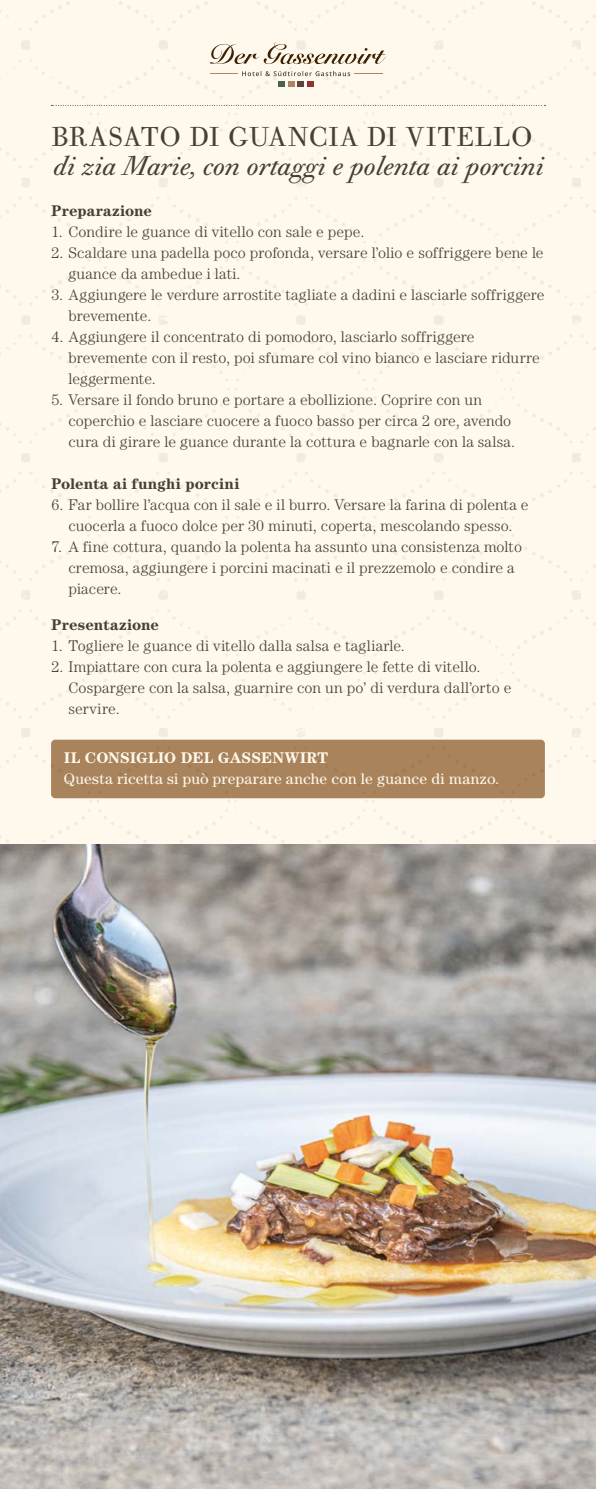
<style>
.page{position:relative;width:596px;height:1489px;background:#fff}
.page>*{position:absolute;margin:0;border:0;box-sizing:border-box;transform-origin:0 0}
.t1{font:italic 27px "Bodoni Old Face BE";letter-spacing:.01em;color:#454034}
.t2{font:27px "Bodoni Old Face BE";letter-spacing:.045em;color:#454034}
.t3{font:300 15.45px/21px "ITC Century";letter-spacing:.005em;color:#454034}
.t4{font:15.45px "Century";letter-spacing:.015em;color:#fff}
.t5{font:700 15.45px "ITC Century";letter-spacing:.01em;color:#454034}
.t6{font:700 15.45px "ITC Century";letter-spacing:.005em;color:#fff}
</style>
<div class="page">
<div style="left:0;top:0;width:595px;height:844px;background:#fff9ed"></div>
<svg style="left:278px;top:82px;width:36px;height:5px"></svg>
<svg style="left:210px;top:42px;width:176px;height:22px;background:#dad0c0"></svg>
<svg style="left:210px;top:71px;width:173px;height:5px"></svg>
<svg style="left:51px;top:105px;width:494px;height:1px"></svg>
<div style="left:51px;top:739px;width:493px;height:59px;background:#a9835b;border-radius:4px"></div>
<img style="left:0;top:844px;width:595px;height:644px">
<h1 class="t2" style="left:52px;top:120px;width:481px">BRASATO DI GUANCIA DI VITELLO</h1>
<h1 class="t1" style="left:52px;top:149px;width:491px">di zia Marie, con ortaggi e polenta ai porcini</h1>
<p class="t5" style="left:51px;top:201px;width:102px">Preparazione</p>
<p class="t3" style="left:51px;top:221px;width:314px">1. Condire le guance di vitello con sale e pepe.</p>
<p class="t3" style="left:68px;top:242px;width:476px;text-indent:-17px">2. Scaldare una padella poco profonda, versare l’olio e soffriggere bene le guance da ambedue i lati.</p>
<p class="t3" style="left:68px;top:284px;width:477px;text-indent:-17px">3. Aggiungere le verdure arrostite tagliate a dadini e lasciarle soffriggere brevemente.</p>
<p class="t3" style="left:68px;top:326px;width:472px;text-indent:-17px">4. Aggiungere il concentrato di pomodoro, lasciarlo soffriggere brevemente con il resto, poi sfumare col vino bianco e lasciare ridurre leggermente.</p>
<p class="t3" style="left:68px;top:389px;width:448px;text-indent:-17px">5. Versare il fondo bruno e portare a ebollizione. Coprire con un coperchio e lasciare cuocere a fuoco basso per circa 2 ore, avendo cura di girare le guance durante la cottura e bagnarle con la salsa.</p>
<p class="t5" style="left:51px;top:474px;width:189px">Polenta ai funghi porcini</p>
<p class="t3" style="left:51px;top:494px;width:478px;text-align:center">6. Far bollire l’acqua con il sale e il burro. Versare la farina di polenta e cuocerla a fuoco dolce per 30 minuti, coperta, mescolando spesso.</p>
<p class="t3" style="left:68px;top:536px;width:455px;text-indent:-17px">7. A fine cottura, quando la polenta ha assunto una consistenza molto cremosa, aggiungere i porcini macinati e il prezzemolo e condire a piacere.</p>
<p class="t5" style="left:51px;top:615px;width:109px">Presentazione</p>
<p class="t3" style="left:51px;top:635px;width:355px">1. Togliere le guance di vitello dalla salsa e tagliarle.</p>
<p class="t3" style="left:68px;top:656px;width:444px;text-indent:-17px">2. Impiattare con cura la polenta e aggiungere le fette di vitello.<br>Cospargere con la salsa, guarnire con un po’ di verdura dall’orto e servire.</p>
<p class="t6" style="left:64px;top:748px;width:265px">IL CONSIGLIO DEL GASSENWIRT</p>
<p class="t4" style="left:64px;top:769px;width:437px">Questa ricetta si può preparare anche con le guance di manzo.</p>
</div>
